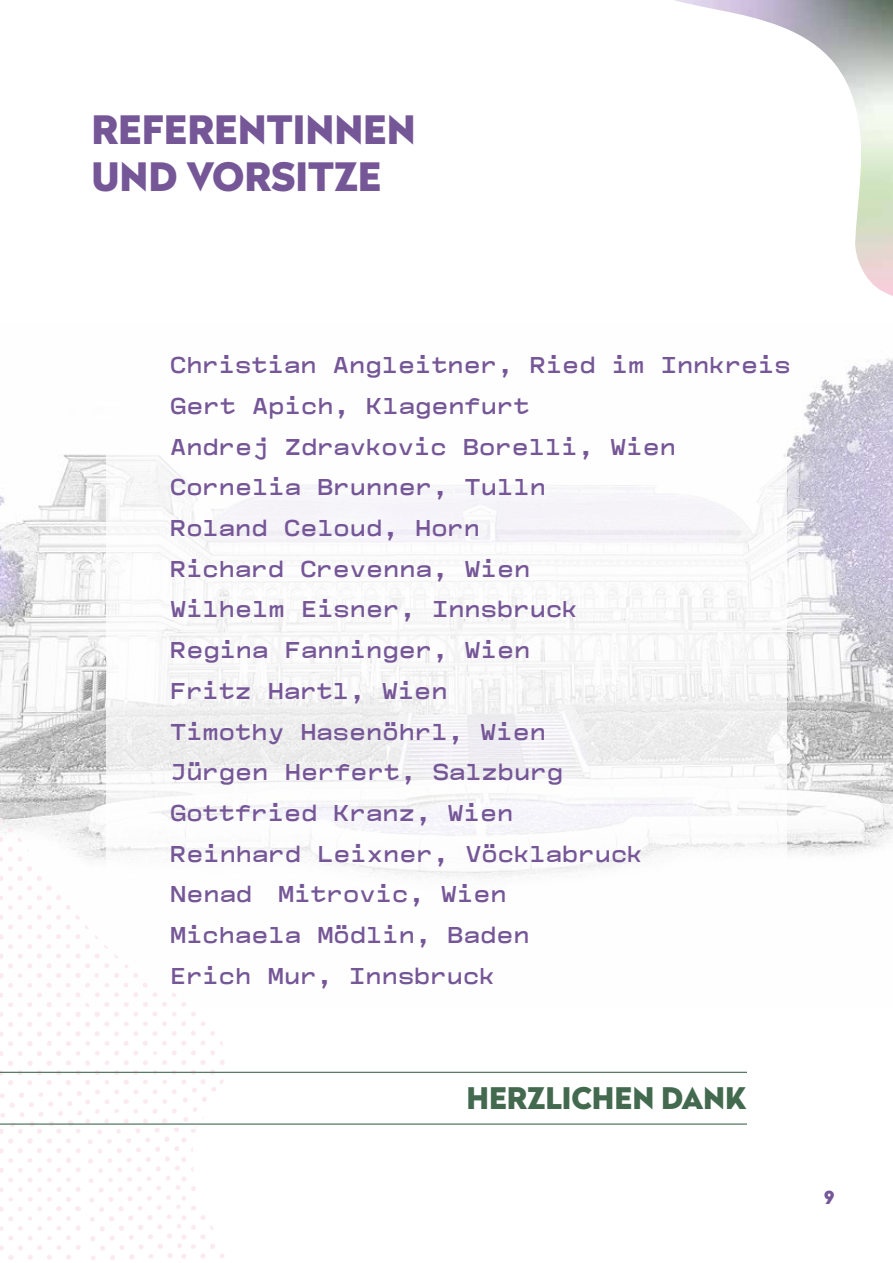
<style>
.page{position:relative;width:893px;height:1263px;background:#fff}
.page>*{position:absolute;margin:0;border:0;box-sizing:border-box;transform-origin:0 0}
.t1{font:900 39px/46.5px "Radikal";color:#755697}
.t2{font:900 29.7px "Radikal";color:#436a4f}
.t3{font:500 27.15px/40.7px "Compagnon";color:#755697}
.t4{font:900 18px "Radikal";color:#755697}
</style>
<div class="page">
<img style="left:0;top:358px;width:893px;height:497px">
<div style="left:106px;top:0;width:681px;height:1263px;background:#fff"></div>
<svg style="left:0;top:808px;width:272px;height:450px"></svg>
<svg style="left:0;top:1087px;width:216px;height:176px"></svg>
<hr style="left:0;top:1072px;width:747px;height:1px;background:#436a4f">
<hr style="left:0;top:1123px;width:747px;height:1px;background:#436a4f">
<img style="left:675px;top:0;width:218px;height:296px">
<h1 class="t1" style="left:91px;top:104px;width:326px">REFERENTINNEN<br>UND VORSITZE</h1>
<p class="t3" style="left:170px;top:343px;width:622px">Christian Angleitner, Ried im Innkreis<br>Gert Apich, Klagenfurt<br>Andrej Zdravkovic Borelli, Wien<br>Cornelia Brunner, Tulln<br>Roland Celoud, Horn<br>Richard Crevenna, Wien<br>Wilhelm Eisner, Innsbruck<br>Regina Fanninger, Wien<br>Fritz Hartl, Wien<br>Timothy Hasenöhrl, Wien<br>Jürgen Herfert, Salzburg<br>Gottfried Kranz, Wien<br>Reinhard Leixner, Vöcklabruck<br>Nenad Mitrovic, Wien<br>Michaela Mödlin, Baden<br>Erich Mur, Innsbruck</p>
<p class="t2" style="left:466px;top:1077px;width:282px">HERZLICHEN DANK</p>
<p class="t4" style="left:824px;top:1184px;width:12px">9</p>
</div>
